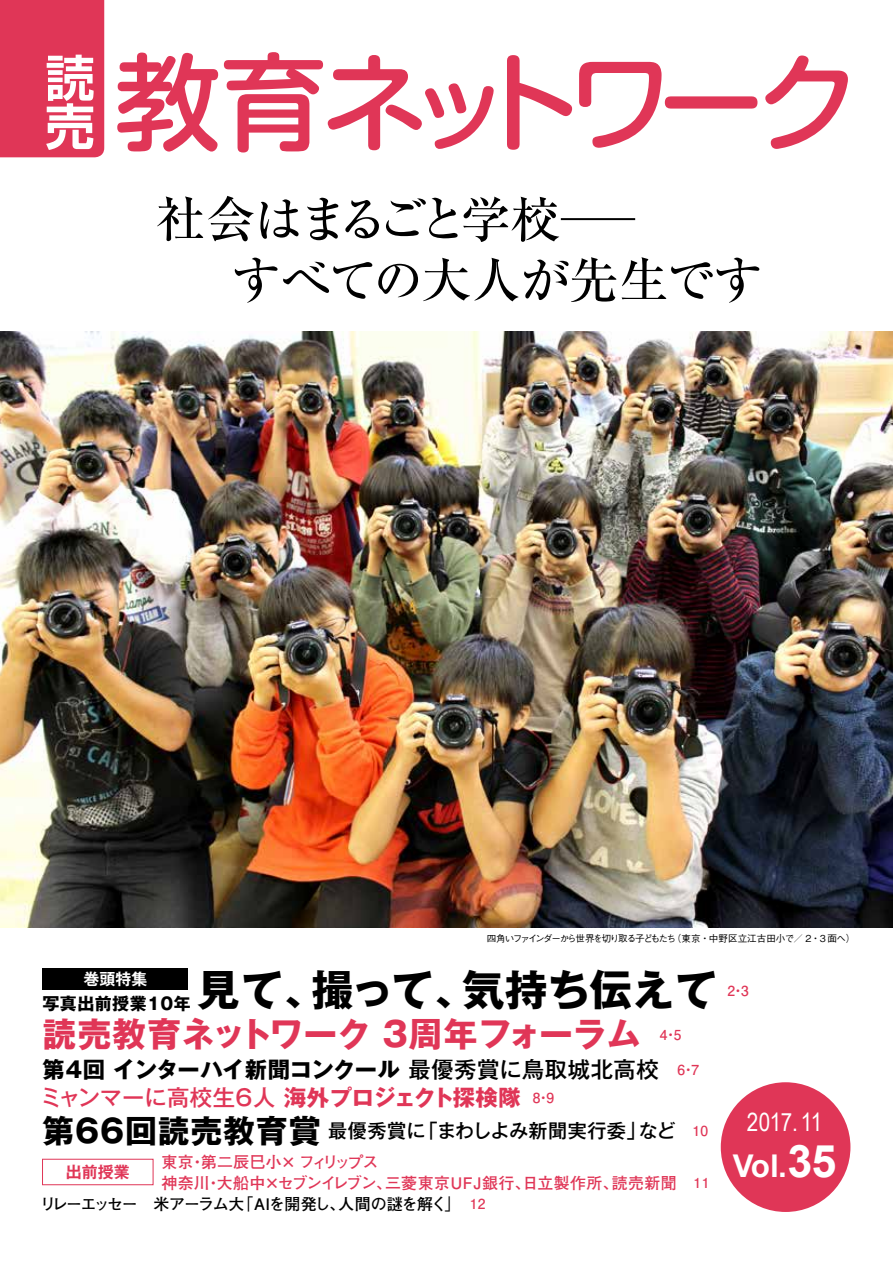
<style>
.page{position:relative;width:893px;height:1263px;background:#fff}
.page>*{position:absolute;margin:0;border:0;box-sizing:border-box;transform-origin:0 0}
.t1{font:700 44.85px "Arial";color:#fff}
.t2{font:700 42.45px "Gothic MB101 Pr 6 N";letter-spacing:-.005em;color:#000}
.t3{font:700 34.05px "Gothic MB101 Pr 6 N";letter-spacing:-.005em;color:#e03657}
.t4{font:700 31.95px "Gothic MB101 Pr 6 N";letter-spacing:.025em;color:#000}
.t5{font:700 31.35px "Arial";color:#fff}
.t6{font:25.2px "Arial Narrow";letter-spacing:-.02em;color:#fff}
.t7{font:700 22.35px "Gothic MB101 Pr 6 N";letter-spacing:-.02em;color:#000}
.t8{font:500 22.35px "Gothic MB101 Pr 6 N";letter-spacing:.005em;color:#e03657}
.t9{font:500 19.2px "Gothic MB101 Pr 6 N";letter-spacing:.02em;color:#000}
.t10{font:700 16.95px "Gothic MB101 Pr 6 N";letter-spacing:.025em;color:#000}
.t11{font:700 15.9px "Futo Go B101 Pro";letter-spacing:.025em;color:#e03657}
.t12{font:700 15.9px "Futo Go B101 Pro";letter-spacing:-.08em;color:#e03657}
.t13{font:700 15.9px "Futo Go B101 Pro";letter-spacing:-.09em;color:#000}
.t14{font:700 15.9px "Futo Go B101 Pro";letter-spacing:-.06em;color:#000}
.t15{font:700 15.9px "Futo Go B101 Pro";letter-spacing:-.02em;color:#000}
.t16{font:700 15.9px "Gothic MB101 Pr 6 N De";color:#fff}
.t17{font:700 15.9px "Gothic MB101 Pr 6 N De";color:#e03657}
.t18{font:700 13.8px "Futo Go B101 Pro";color:#e03657}
.t19{font:500 9.6px "Gothic BBB Pro";letter-spacing:-.15em;color:#000}
.t20{font:500 9.6px "Gothic BBB Pro";color:#000}
.s1{font-weight:500}
.s2{font-weight:700}
.s3{font-size:31.35px}
</style>
<div class="page">
<svg style="left:235px;top:257px;width:524px;height:46px"></svg>
<svg style="left:157px;top:196px;width:478px;height:46px"></svg>
<svg style="left:117px;top:53px;width:101px;height:99px"></svg>
<svg style="left:224px;top:52px;width:270px;height:100px"></svg>
<svg style="left:507px;top:55px;width:65px;height:95px"></svg>
<svg style="left:579px;top:62px;width:83px;height:86px"></svg>
<div style="left:665px;top:96px;width:92px;height:13px;background:#e03657;border-radius:6px"></div>
<svg style="left:765px;top:56px;width:83px;height:93px"></svg>
<svg style="left:0;top:0;width:104px;height:157px;background:#e45671"></svg>
<div style="left:721px;top:1082px;width:129px;height:130px;background:#e03657;border-radius:50%"></div>
<div style="left:43px;top:968px;width:145px;height:22px;background:#000"></div>
<div style="left:42px;top:1159px;width:111px;height:26px;border:1px solid #e03657"></div>
<img style="left:0;top:332px;width:893px;height:595px">
<h2 class="t2" style="left:197px;top:955px;width:131px">見て、</h2>
<p class="t16" style="left:84px;top:966px;width:65px">巻頭特集</p>
<p class="t10" style="left:43px;top:989px;width:150px">写真出前授業10年</p>
<h2 class="t2" style="left:311px;top:955px;width:168px">撮って、</h2>
<p class="t20" style="left:672px;top:930px;width:185px">（東京・中野区立江古田小で／ ・2 3 面へ(</p>
<p class="t19" style="left:487px;top:930px;width:191px">四角いファインダーから世界を切り取る子どもたち</p>
<h2 class="t2" style="left:461px;top:955px;width:257px">気持ち伝えて</h2>
<p class="t18" style="left:727px;top:979px;width:19px">・2</p>
<p class="t18" style="left:741px;top:979px;width:9px">3</p>
<h3 class="t3" style="left:43px;top:1006px;width:600px">読売教育ネットワーク３周年フォーラム</h3>
<p class="t18" style="left:660px;top:1023px;width:19px">・4</p>
<p class="t18" style="left:674px;top:1023px;width:9px">5</p>
<h3 class="t7" style="left:43px;top:1051px;width:618px">第４回インターハイ新聞コンクール<span class="s1">最優秀賞に鳥取城北高校</span></h3>
<p class="t18" style="left:546px;top:1087px;width:9px">9</p>
<h3 class="t8" style="left:40px;top:1079px;width:482px">ミャンマーに高校生6人<span class="s2">海外プロジェクト探検隊</span></h3>
<p class="t18" style="left:533px;top:1087px;width:19px">・8</p>
<p class="t18" style="left:678px;top:1058px;width:19px">・6</p>
<p class="t18" style="left:691px;top:1058px;width:9px">7</p>
<h3 class="t4" style="left:43px;top:1104px;width:280px">第66回読売教育賞</h3>
<p class="t11" style="left:162px;top:1149px;width:218px">東京第二辰巳小× フィリップス</p>
<p class="t9" style="left:328px;top:1115px;width:99px">最優秀賞に</p>
<p class="t9" style="left:419px;top:1115px;width:229px">「まわしよみ新聞実行委」</p>
<p class="t9" style="left:639px;top:1115px;width:38px">など</p>
<p class="t11" style="left:189px;top:1149px;width:17px">・</p>
<p class="t17" style="left:66px;top:1159px;width:65px">出前授業</p>
<p class="t12" style="left:162px;top:1170px;width:232px">神奈川大船中×セブンイレブン、</p>
<p class="t11" style="left:385px;top:1170px;width:147px">三菱東京UFJ銀行、</p>
<p class="t11" style="left:523px;top:1170px;width:98px">日立製作所、</p>
<p class="t11" style="left:612px;top:1170px;width:66px">読売新聞</p>
<p class="t11" style="left:205px;top:1170px;width:17px">・</p>
<p class="t14" style="left:237px;top:1191px;width:109px">「AIを開発し、</p>
<p class="t14" style="left:444px;top:1191px;width:17px">「</p>
<p class="t15" style="left:338px;top:1191px;width:110px">人間の謎を解く</p>
<p class="t13" style="left:40px;top:1191px;width:206px">リレーエッセー　米アーラム大</p>
<p class="t18" style="left:470px;top:1193px;width:17px">12</p>
<p class="t18" style="left:692px;top:1120px;width:17px">10</p>
<p class="t18" style="left:694px;top:1172px;width:17px">11</p>
<h3 class="t6" style="left:747px;top:1104px;width:77px">2017.11</h3>
<h1 class="t1" style="left:778px;top:1131px;width:60px"><span class="s3">.</span>35</h1>
<h3 class="t5" style="left:733px;top:1145px;width:47px">Vol</h3>
</div>
